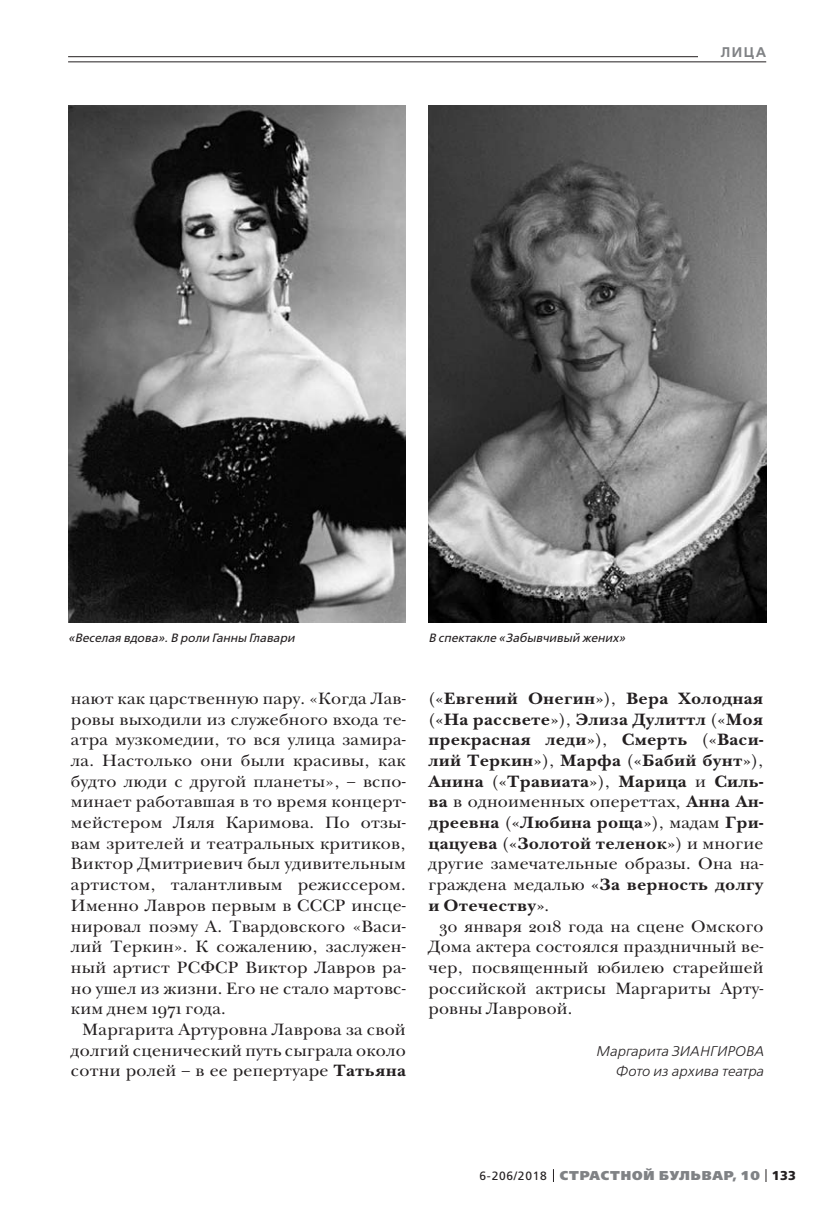
<style>
.page{position:relative;width:823px;height:1219px;background:#fff}
.page>*{position:absolute;margin:0;border:0;box-sizing:border-box;transform-origin:0 0}
.t1{font:17px/20.6px "New Baskerville ITC";letter-spacing:.01em;color:#231f20;text-align:justify;scale:1.04 1}
.t2{font:700 17px/20.6px "New Baskerville ITC";letter-spacing:.01em;color:#231f20;text-align:justify;scale:1.04 1}
.t3{font:17px/20.6px "New Baskerville ITC";letter-spacing:.01em;color:#231f20;text-align:justify}
.t4{font:italic 300 14px/20.8px "Free Set";letter-spacing:.01em;color:#231f20;text-align:right}
.t5{font:600 14px "Free Set";color:#808285}
.t6{font:800 12.8px "Free Set";letter-spacing:.07em;color:#808285}
.t7{font:italic 12px "Free Set";color:#231f20}
.s1{font-weight:700}
.s2{font-weight:400}
.s3{font-weight:400;font-size:12px;color:#231f20}
.s4{font-weight:700;color:#231f20}
</style>
<div class="page">
<svg style="left:765px;top:1169px;width:1px;height:13px"></svg>
<hr style="left:68px;top:56px;width:697px;height:1px;background:#231f20">
<div style="left:697px;top:41px;width:68px;height:21px;background:#fff"></div>
<hr style="left:68px;top:62px;width:697px;height:1px;background:#231f20">
<img style="left:69px;top:105px;width:336px;height:518px">
<img style="left:428px;top:105px;width:337px;height:517px">
<p class="t5" style="left:720px;top:45px;width:47px">ЛИЦА</p>
<p class="t7" style="left:68px;top:632px;width:228px">«Веселая вдова». В роли Ганны Главари</p>
<p class="t7" style="left:428px;top:632px;width:198px">В спектакле «Забывчивый жених»</p>
<p class="t1" style="left:71px;top:690px;width:323px">нают как царственную пару. «Когда Лав&shy;ровы выходили из служебного входа те&shy;атра музкомедии, то вся улица замира&shy;ла. Настолько они были красивы, как будто люди с другой планеты», – вспо&shy;минает работавшая в то время концерт&shy;мейстером Ляля Каримова. По отзы&shy;вам зрителей и театральных критиков, Виктор Дмитриевич был удивительным артистом, талантливым режиссером.<br>Именно Лавров первым в СССР инсце&shy;нировал поэму А. Твардовского «Васи&shy;лий Теркин». К сожалению, заслужен&shy;ный артист РСФСР Виктор Лавров ра&shy;но ушел из жизни. Его не стало мартовс&shy;ким днем 1971 года.</p>
<p class="t1" style="left:71px;top:1021px;width:323px;text-indent:11px">Маргарита Артуровна Лаврова за свой долгий сценический путь сыграла около сотни ролей – в ее репертуаре <span class="s1">Татьяна</span></p>
<p class="t2" style="left:428px;top:690px;width:323px"><span class="s2">(</span>«Евгений Онегин»<span class="s2">),</span> Вера Холодная <span class="s2">(</span>«На рассвете»<span class="s2">),</span> Элиза Дулиттл <span class="s2">(</span>«Моя прекрасная леди»<span class="s2">),</span> Смерть <span class="s2">(</span>«Васи&shy;лий Теркин»<span class="s2">),</span> Марфа <span class="s2">(</span>«Бабий бунт»<span class="s2">), </span>Анина <span class="s2">(</span>«Травиата»<span class="s2">),</span> Марица <span class="s2">и</span> Силь&shy;ва <span class="s2">в одноименных опереттах,</span> Анна Ан&shy;дреевна <span class="s2">(</span>«Любина роща»<span class="s2">), мадам</span> Гри&shy;цацуева <span class="s2">(</span>«Золотой теленок»<span class="s2">) и многие другие замечательные образы. Она на&shy;граждена медалью</span> «За верность долгу и Отечеству»<span class="s2">.</span></p>
<p class="t3" style="left:428px;top:917px;width:336px;text-indent:11px">30 января 2018 года на сцене Омского Дома актера состоялся праздничный ве&shy;чер, посвященный юбилею старейшей российской актрисы Маргариты Арту&shy;ровны Лавровой.</p>
<p class="t4" style="left:595px;top:1041px;width:169px">Маргарита ЗИАНГИРОВА<br>Фото из архива театра</p>
<p class="t6" style="left:479px;top:1169px;width:318px"><span class="s3">6-206/2018</span> СТРАСТНОЙ БУЛЬВАР, 10 <span class="s4">133</span></p>
</div>
